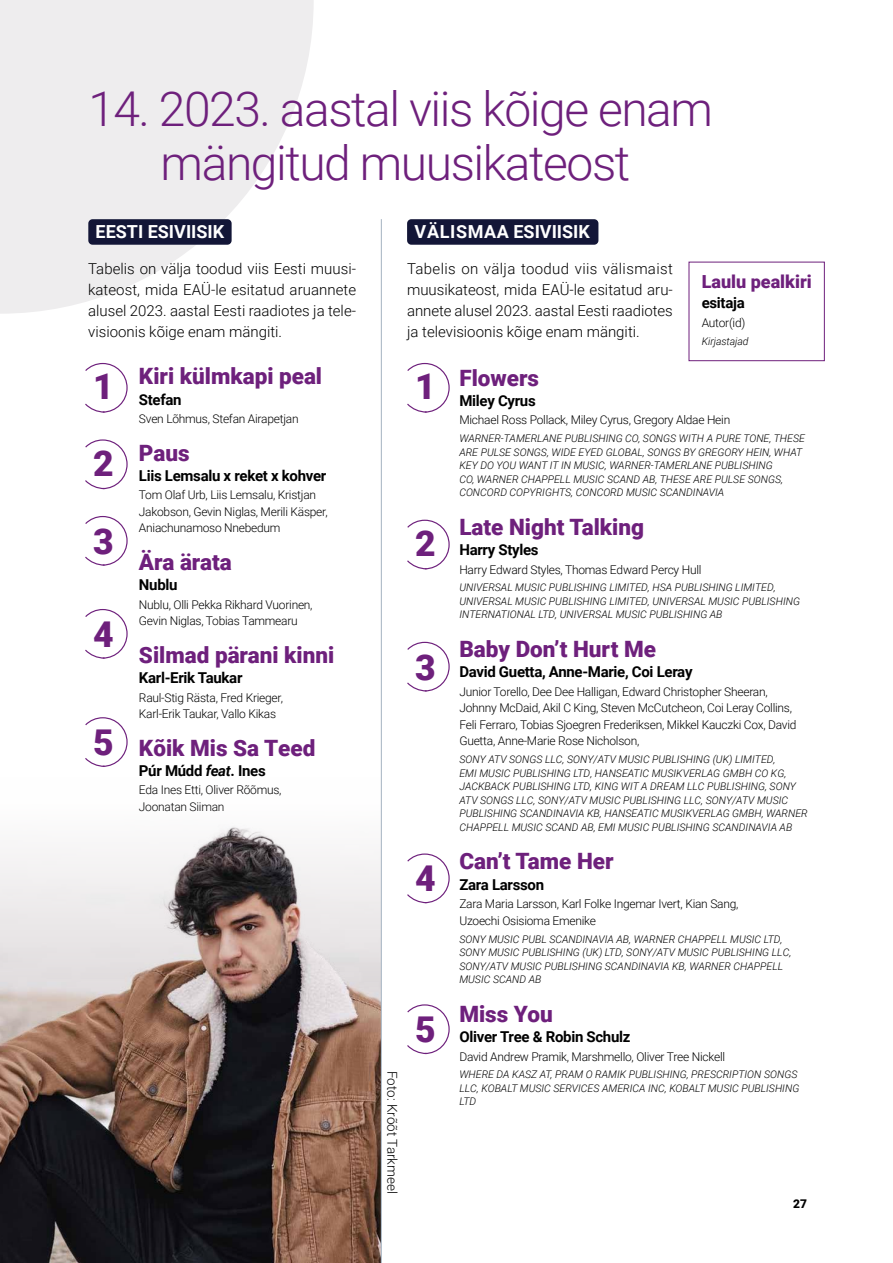
<style>
.page{position:relative;width:893px;height:1263px;background:#fff}
.page>*{position:absolute;margin:0;border:0;box-sizing:border-box;transform-origin:0 0}
.t1{font:300 48px/54px "Roboto";letter-spacing:-.03em;color:#6e207c;text-align:center}
.t2{font:900 35.55px/78px "Roboto";color:#6e207c}
.t3{font:900 22.5px "Roboto";color:#6e207c}
.t4{font:700 18px "Roboto";color:#fff}
.t5{font:900 18px "Roboto";color:#6e207c}
.t6{font:300 15px/21px "Roboto";color:#000;text-align:justify}
.t7{font:700 15px "Roboto";letter-spacing:-.02em;color:#000}
.t8{font:300 13.5px "Roboto";color:#000}
.t9{font:300 12px/16.5px "Roboto";letter-spacing:-.02em;color:#000}
.t10{font:900 12px "Roboto";color:#000}
.t11{font:italic 300 10.5px/13.5px "Roboto";color:#000}
.s1{font-style:italic}
</style>
<div class="page">
<svg style="left:0;top:0;width:314px;height:314px;fill:#eeedee"></svg>
<div style="left:88px;top:219px;width:144px;height:26px;background:#131637;border-radius:4px"></div>
<div style="left:407px;top:219px;width:191px;height:26px;background:#131637;border-radius:4px"></div>
<svg style="left:85px;top:362px;width:43px;height:51px"></svg>
<svg style="left:407px;top:362px;width:43px;height:51px"></svg>
<svg style="left:85px;top:439px;width:43px;height:51px"></svg>
<svg style="left:407px;top:519px;width:43px;height:51px"></svg>
<svg style="left:85px;top:516px;width:43px;height:50px"></svg>
<svg style="left:407px;top:641px;width:43px;height:51px"></svg>
<svg style="left:85px;top:609px;width:43px;height:50px"></svg>
<svg style="left:407px;top:853px;width:43px;height:51px"></svg>
<svg style="left:85px;top:717px;width:43px;height:50px"></svg>
<svg style="left:407px;top:1004px;width:43px;height:51px"></svg>
<img style="left:0;top:811px;width:381px;height:452px">
<hr style="left:381px;top:219px;width:1px;height:1044px;background:#a4b2c1">
<h1 class="t1" style="left:88px;top:80px;width:626px">14. 2023. aastal viis kõige enam mängitud muusikateost</h1>
<h3 class="t4" style="left:96px;top:219px;width:130px">EESTI ESIVIISIK</h3>
<h3 class="t4" style="left:415px;top:219px;width:177px">VÄLISMAA ESIVIISIK</h3>
<h3 class="t6" style="left:88px;top:258px;width:269px">Tabelis on välja toodud viis Eesti muusi&shy;kateost, mida EAÜ-le esitatud aruannete alusel 2023. aastal Eesti raadiotes ja tele&shy;visioonis kõige enam mängiti.</h3>
<h3 class="t6" style="left:407px;top:258px;width:267px">Tabelis on välja toodud viis välismaist muusikateost, mida EAÜ-le esitatud aru&shy;annete alusel 2023. aastal Eesti raadiotes ja televisioonis kõige enam mängiti.</h3>
<h3 class="t5" style="left:702px;top:269px;width:112px">Laulu pealkiri</h3>
<h3 class="t7" style="left:702px;top:293px;width:45px">esitaja</h3>
<p class="t9" style="left:702px;top:314px;width:45px">Autor(id)</p>
<p class="t11" style="left:702px;top:334px;width:48px">Kirjastajad</p>
<h3 class="t3" style="left:139px;top:361px;width:185px">Kiri külmkapi peal</h3>
<h3 class="t7" style="left:139px;top:389px;width:44px">Stefan</h3>
<p class="t9" style="left:139px;top:410px;width:161px">Sven Lõhmus, Stefan Airapetjan</p>
<h3 class="t3" style="left:139px;top:437px;width:52px">Paus</h3>
<h3 class="t7" style="left:139px;top:465px;width:189px">Liis Lemsalu x reket x kohver</h3>
<p class="t9" style="left:139px;top:486px;width:190px">Tom Olaf Urb, Liis Lemsalu, Kristjan<br>Jakobson, Gevin Niglas, Merili Käsper,<br>Aniachunamoso Nnebedum</p>
<h3 class="t3" style="left:139px;top:546px;width:94px">Ära ärata</h3>
<h3 class="t7" style="left:139px;top:574px;width:40px">Nublu</h3>
<p class="t9" style="left:139px;top:596px;width:175px">Nublu, Olli Pekka Rikhard Vuorinen,<br>Gevin Niglas, Tobias Tammearu</p>
<h3 class="t3" style="left:139px;top:639px;width:197px">Silmad pärani kinni</h3>
<h3 class="t7" style="left:139px;top:667px;width:105px">Karl-Erik Taukar</h3>
<p class="t9" style="left:139px;top:688px;width:146px">Raul-Stig Rästa, Fred Krieger,<br>Karl-Erik Taukar, Vallo Kikas</p>
<h3 class="t3" style="left:139px;top:732px;width:178px">Kõik Mis Sa Teed</h3>
<h3 class="t7" style="left:139px;top:760px;width:128px">Púr Múdd <span class="s1">feat</span>. Ines</h3>
<p class="t9" style="left:139px;top:781px;width:144px">Eda Ines Etti, Oliver Rõõmus,<br>Joonatan Siiman</p>
<h2 class="t2" style="left:93px;top:346px;width:22px">1</h2>
<h2 class="t2" style="left:415px;top:346px;width:22px">1</h2>
<h2 class="t2" style="left:93px;top:423px;width:22px">2<br>3</h2>
<h2 class="t2" style="left:415px;top:503px;width:22px">2</h2>
<h2 class="t2" style="left:93px;top:594px;width:22px">4</h2>
<h2 class="t2" style="left:415px;top:627px;width:22px">3</h2>
<h2 class="t2" style="left:93px;top:702px;width:22px">5</h2>
<h2 class="t2" style="left:415px;top:838px;width:22px">4</h2>
<p class="t8" style="left:402px;top:1071px;width:125px;rotate:90deg">Foto: Krõõt Tarkmeel</p>
<h2 class="t2" style="left:415px;top:989px;width:22px">5</h2>
<h3 class="t3" style="left:459px;top:362px;width:81px">Flowers</h3>
<h3 class="t7" style="left:459px;top:390px;width:78px">Miley Cyrus</h3>
<p class="t9" style="left:459px;top:411px;width:272px">Michael Ross Pollack, Miley Cyrus, Gregory Aldae Hein</p>
<p class="t11" style="left:459px;top:431px;width:347px">WARNER-TAMERLANE PUBLISHING CO, SONGS WITH A PURE TONE, THESE ARE PULSE SONGS, WIDE EYED GLOBAL, SONGS BY GREGORY HEIN, WHAT KEY DO YOU WANT IT IN MUSIC, WARNER-TAMERLANE PUBLISHING<br>CO, WARNER CHAPPELL MUSIC SCAND AB, THESE ARE PULSE SONGS, CONCORD COPYRIGHTS, CONCORD MUSIC SCANDINAVIA</p>
<h3 class="t3" style="left:459px;top:511px;width:186px">Late Night Talking</h3>
<h3 class="t7" style="left:459px;top:539px;width:81px">Harry Styles</h3>
<p class="t9" style="left:459px;top:561px;width:244px">Harry Edward Styles, Thomas Edward Percy Hull</p>
<p class="t11" style="left:459px;top:581px;width:342px">UNIVERSAL MUSIC PUBLISHING LIMITED, HSA PUBLISHING LIMITED,<br>UNIVERSAL MUSIC PUBLISHING LIMITED, UNIVERSAL MUSIC PUBLISHING<br>INTERNATIONAL LTD, UNIVERSAL MUSIC PUBLISHING AB</p>
<h3 class="t3" style="left:459px;top:633px;width:198px">Baby Don’t Hurt Me</h3>
<h3 class="t7" style="left:459px;top:661px;width:235px">David Guetta, Anne-Marie, Coi Leray</h3>
<p class="t9" style="left:459px;top:683px;width:339px">Junior Torello, Dee Dee Halligan, Edward Christopher Sheeran, Johnny McDaid, Akil C King, Steven McCutcheon, Coi Leray Collins, Feli Ferraro, Tobias Sjoegren Frederiksen, Mikkel Kauczki Cox, David Guetta, Anne-Marie Rose Nicholson,</p>
<p class="t11" style="left:459px;top:752px;width:350px">SONY ATV SONGS LLC, SONY/ATV MUSIC PUBLISHING (UK) LIMITED,<br>EMI MUSIC PUBLISHING LTD, HANSEATIC MUSIKVERLAG GMBH CO KG, JACKBACK PUBLISHING LTD, KING WIT A DREAM LLC PUBLISHING, SONY ATV SONGS LLC, SONY/ATV MUSIC PUBLISHING LLC, SONY/ATV MUSIC PUBLISHING SCANDINAVIA KB, HANSEATIC MUSIKVERLAG GMBH, WARNER CHAPPELL MUSIC SCAND AB, EMI MUSIC PUBLISHING SCANDINAVIA AB</p>
<h3 class="t3" style="left:459px;top:846px;width:156px">Can’t Tame Her</h3>
<h3 class="t7" style="left:459px;top:874px;width:86px">Zara Larsson</h3>
<p class="t9" style="left:459px;top:895px;width:281px">Zara Maria Larsson, Karl Folke Ingemar Ivert, Kian Sang,<br>Uzoechi Osisioma Emenike</p>
<p class="t11" style="left:459px;top:932px;width:333px">SONY MUSIC PUBL SCANDINAVIA AB, WARNER CHAPPELL MUSIC LTD, SONY MUSIC PUBLISHING (UK) LTD, SONY/ATV MUSIC PUBLISHING LLC, SONY/ATV MUSIC PUBLISHING SCANDINAVIA KB, WARNER CHAPPELL MUSIC SCAND AB</p>
<h3 class="t3" style="left:459px;top:998px;width:95px">Miss You</h3>
<h3 class="t7" style="left:459px;top:1026px;width:173px">Oliver Tree &amp; Robin Schulz</h3>
<p class="t9" style="left:459px;top:1047px;width:267px">David Andrew Pramik, Marshmello, Oliver Tree Nickell</p>
<p class="t11" style="left:459px;top:1067px;width:341px">WHERE DA KASZ AT, PRAM O RAMIK PUBLISHING, PRESCRIPTION SONGS<br>LLC, KOBALT MUSIC SERVICES AMERICA INC, KOBALT MUSIC PUBLISHING<br>LTD</p>
<p class="t10" style="left:793px;top:1195px;width:15px">27</p>
</div>
